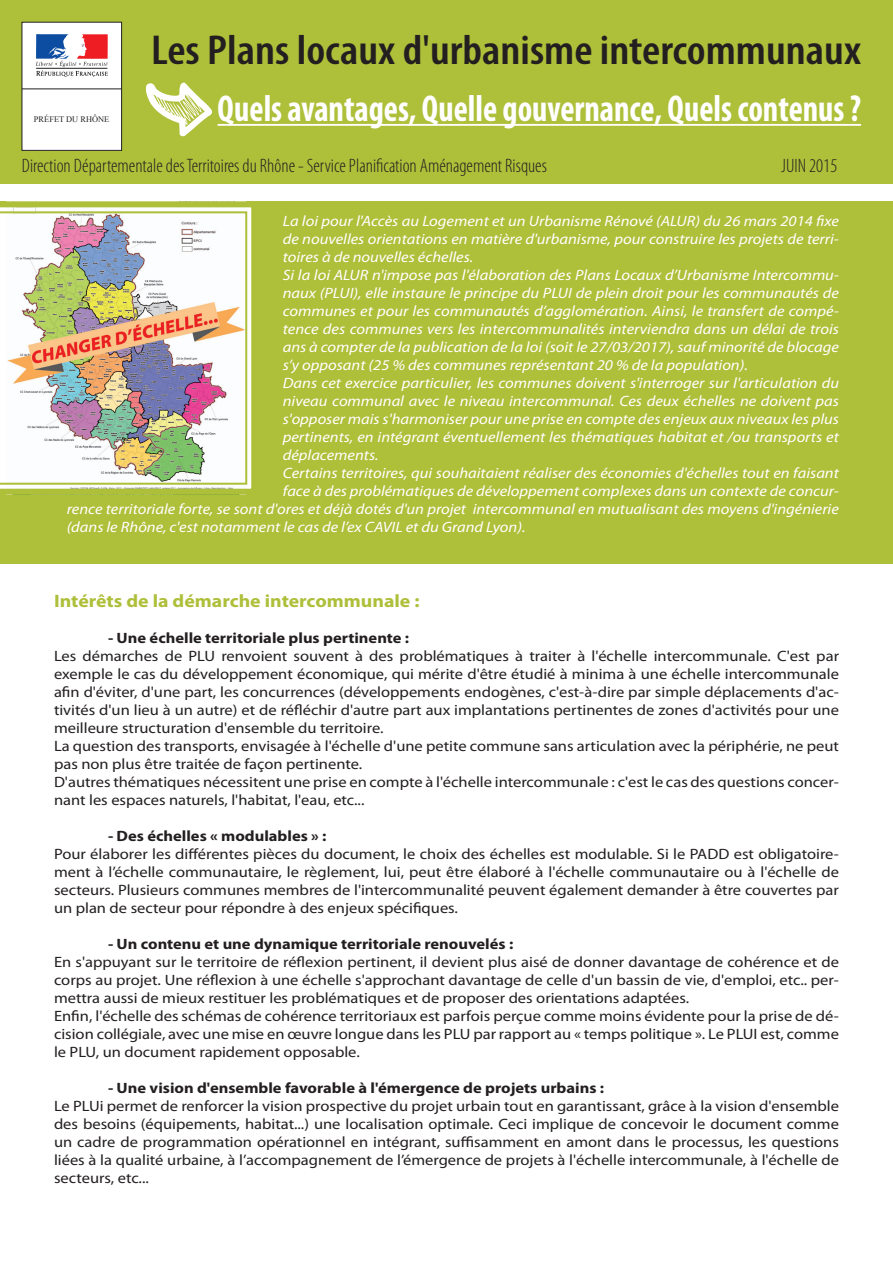
<style>
.page{position:relative;width:893px;height:1263px;background:#fff}
.page>*{position:absolute;margin:0;border:0;box-sizing:border-box;transform-origin:0 0}
.t1{font:600 condensed 42px "Myriad Pro";color:#231f20;scale:1.1 1}
.t2{font:700 condensed 37.5px "Myriad Pro";color:#fff;scale:.9 1}
.t3{font:300 condensed 19.5px "Myriad Pro";color:#231f20}
.t4{font:700 18px "Myriad Pro";color:#aebf39;scale:1.1 1}
.t5{font:15px/18px "Myriad Pro";color:#231f20;scale:1.1 1}
.t6{font:italic 15px "Myriad Pro";color:#fff;scale:1.1 1}
.t7{font:700 15px "Myriad Pro";color:#231f20;scale:1.1 1}
.t8{font:8.4px "Times New Roman";color:#231f20}
</style>
<div class="page">
<div style="left:0;top:201px;width:893px;height:363px;background:#aebf39"></div>
<div style="left:0;top:0;width:893px;height:184px;background:#aebf39"></div>
<hr style="left:218px;top:124px;width:643px;height:2px;background:#fff">
<div style="left:22px;top:22px;width:100px;height:128px;background:#fff"></div>
<div style="left:22px;top:22px;width:100px;height:129px;border:1px solid #231f20"></div>
<svg style="left:36px;top:34px;width:72px;height:43px"></svg>
<hr style="left:22px;top:89px;width:100px;height:1px;background:#231f20">
<svg style="left:0;top:201px;width:252px;height:294px"></svg>
<img style="left:0;top:211px;width:247px;height:274px">
<h1 class="t1" style="left:151px;top:24px;width:647px">Les Plans locaux d'urbanisme intercommunaux</h1>
<h2 class="t2" style="left:218px;top:85px;width:716px">Quels avantages, Quelle gouvernance, Quels contenus ?</h2>
<p class="t8" style="left:34px;top:113px;width:77px">PRÉFET DU RHÔNE</p>
<h3 class="t3" style="left:22px;top:156px;width:527px">Direction Départementale des Territoires du Rhône - Service Planification Aménagement Risques</h3>
<h3 class="t3" style="left:781px;top:156px;width:58px">JUIN 2015</h3>
<p class="t6" style="left:283px;top:211px;width:507px">La loi pour l'Accès au Logement et un Urbanisme Rénové (ALUR) du 26 mars 2014 fixe</p>
<p class="t6" style="left:283px;top:229px;width:507px">de nouvelles orientations en matière d'urbanisme, pour construire les projets de terri-</p>
<p class="t6" style="left:283px;top:247px;width:175px">toires à de nouvelles échelles.</p>
<p class="t6" style="left:283px;top:265px;width:507px">Si la loi ALUR n'impose pas l'élaboration des Plans Locaux d’Urbanisme Intercommu-</p>
<p class="t6" style="left:283px;top:283px;width:507px">naux (PLUI), elle instaure le principe du PLUI de plein droit pour les communautés de</p>
<p class="t6" style="left:283px;top:301px;width:507px">communes et pour les communautés d’agglomération. Ainsi, le transfert de compé-</p>
<p class="t6" style="left:283px;top:319px;width:507px">tence des communes vers les intercommunalités interviendra dans un délai de trois</p>
<p class="t6" style="left:283px;top:337px;width:507px">ans à compter de la publication de la loi (soit le 27/03/2017), sauf minorité de blocage</p>
<p class="t6" style="left:283px;top:355px;width:424px">s’y opposant (25 % des communes représentant 20 % de la population).</p>
<p class="t6" style="left:283px;top:373px;width:507px">Dans cet exercice particulier, les communes doivent s'interroger sur l'articulation du</p>
<p class="t6" style="left:283px;top:391px;width:507px">niveau communal avec le niveau intercommunal. Ces deux échelles ne doivent pas</p>
<p class="t6" style="left:283px;top:409px;width:507px">s'opposer mais s'harmoniser pour une prise en compte des enjeux aux niveaux les plus</p>
<p class="t6" style="left:283px;top:427px;width:507px">pertinents, en intégrant éventuellement les thématiques habitat et /ou transports et</p>
<p class="t6" style="left:283px;top:445px;width:89px">déplacements.</p>
<p class="t6" style="left:283px;top:463px;width:507px">Certains territoires, qui souhaitaient réaliser des économies d'échelles tout en faisant</p>
<p class="t6" style="left:283px;top:481px;width:507px">face à des problématiques de développement complexes dans un contexte de concur-</p>
<p class="t6" style="left:67px;top:499px;width:703px">rence territoriale forte, se sont d'ores et déjà dotés d'un projet intercommunal en mutualisant des moyens d'ingénierie</p>
<p class="t6" style="left:67px;top:517px;width:418px">(dans le Rhône, c'est notamment le cas de l’ex CAVIL et du Grand Lyon).</p>
<p class="t4" style="left:54px;top:589px;width:334px">Intérêts de la démarche intercommunale :</p>
<p class="t7" style="left:108px;top:628px;width:275px">- Une échelle territoriale plus pertinente :</p>
<p class="t5" style="left:54px;top:647px;width:715px">Les démarches de PLU renvoient souvent à des problématiques à traiter à l'échelle intercommunale. C'est par exemple le cas du développement économique, qui mérite d'être étudié à minima à une échelle intercommunale afin d'éviter, d'une part, les concurrences (développements endogènes, c'est-à-dire par simple déplacements d'ac&shy;tivités d'un lieu à un autre) et de réfléchir d'autre part aux implantations pertinentes de zones d'activités pour une meilleure structuration d'ensemble du territoire.<br>La question des transports, envisagée à l'échelle d'une petite commune sans articulation avec la périphérie, ne peut pas non plus être traitée de façon pertinente.<br>D'autres thématiques nécessitent une prise en compte à l'échelle intercommunale : c'est le cas des questions concer&shy;nant les espaces naturels, l'habitat, l'eau, etc...</p>
<p class="t7" style="left:108px;top:826px;width:200px">- Des échelles « modulables » :</p>
<p class="t5" style="left:54px;top:845px;width:715px;text-align:justify">Pour élaborer les différentes pièces du document, le choix des échelles est modulable. Si le PADD est obligatoire&shy;ment à l’échelle communautaire, le règlement, lui, peut être élaboré à l'échelle communautaire ou à l'échelle de secteurs. Plusieurs communes membres de l'intercommunalité peuvent également demander à être couvertes par un plan de secteur pour répondre à des enjeux spécifiques.</p>
<p class="t7" style="left:108px;top:934px;width:370px">- Un contenu et une dynamique territoriale renouvelés :</p>
<p class="t5" style="left:54px;top:953px;width:715px">En s'appuyant sur le territoire de réflexion pertinent, il devient plus aisé de donner davantage de cohérence et de corps au projet. Une réflexion à une échelle s'approchant davantage de celle d'un bassin de vie, d'emploi, etc.. per&shy;mettra aussi de mieux restituer les problématiques et de proposer des orientations adaptées.<br>Enfin, l'échelle des schémas de cohérence territoriaux est parfois perçue comme moins évidente pour la prise de dé&shy;cision collégiale, avec une mise en œuvre longue dans les PLU par rapport au « temps politique ». Le PLUI est, comme le PLU, un document rapidement opposable.</p>
<p class="t7" style="left:108px;top:1078px;width:452px">- Une vision d'ensemble favorable à l'émergence de projets urbains :</p>
<p class="t5" style="left:54px;top:1097px;width:715px;text-align:justify">Le PLUi permet de renforcer la vision prospective du projet urbain tout en garantissant, grâce à la vision d'ensemble des besoins (équipements, habitat...) une localisation optimale. Ceci implique de concevoir le document comme un cadre de programmation opérationnel en intégrant, suffisamment en amont dans le processus, les questions liées à la qualité urbaine, à l’accompagnement de l’émergence de projets à l'échelle intercommunale, à l'échelle de secteurs, etc...</p>
</div>
